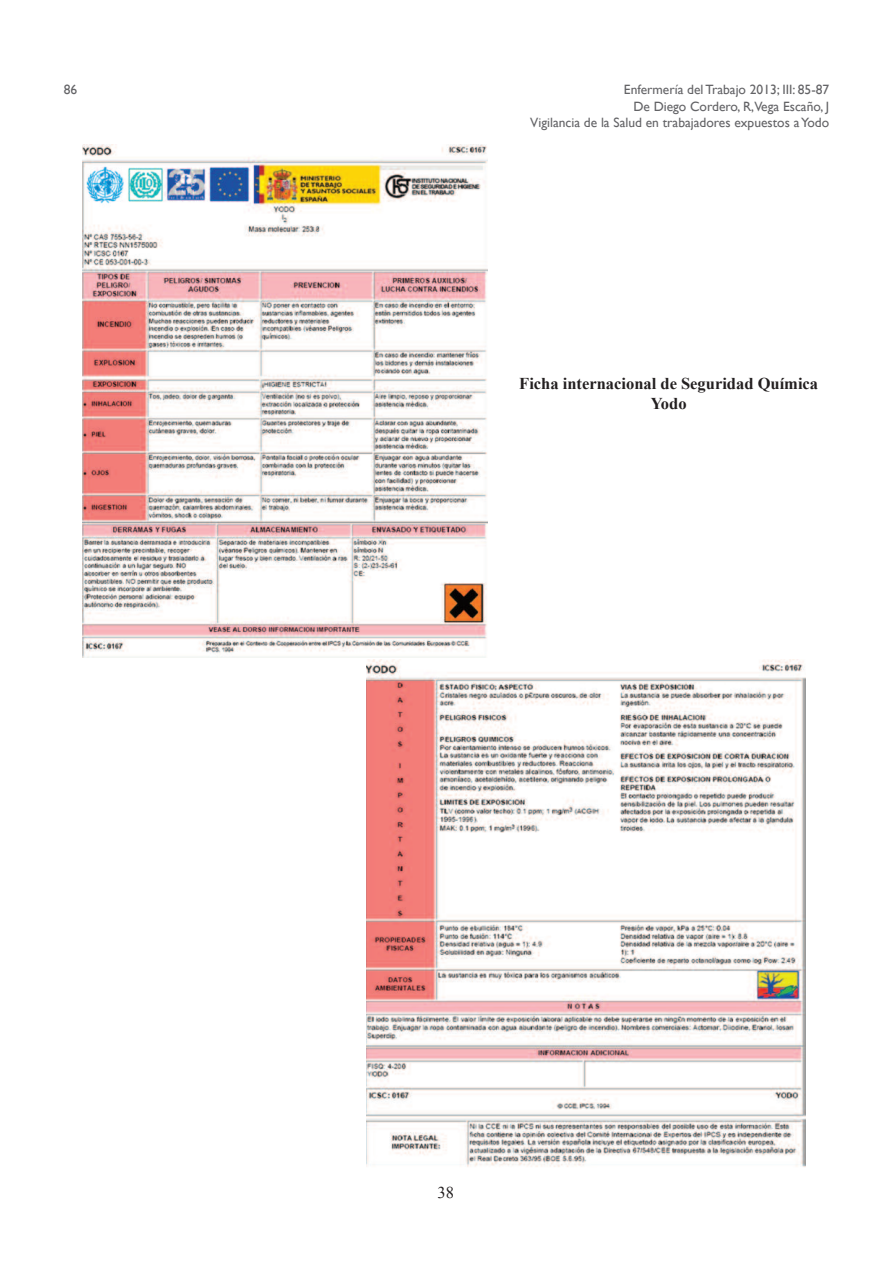
<style>
.page{position:relative;width:893px;height:1263px;background:#fff}
.page>*{position:absolute;margin:0;border:0;box-sizing:border-box;transform-origin:0 0}
.t1{font:700 16.5px/19.8px "Times New Roman";color:#231f20;text-align:center}
.t2{font:16.5px "Times New Roman";color:#231f20}
.t3{font:13.5px/16.2px "Gill Sans";color:#636366;text-align:right}
</style>
<div class="page">
<img style="left:83px;top:145px;width:405px;height:512px">
<img style="left:367px;top:660px;width:438px;height:507px">
<p class="t3" style="left:64px;top:82px;width:15px">86</p>
<p class="t3" style="left:530px;top:82px;width:300px">Enfermería del Trabajo 2013; III: 85-87<br>De Diego Cordero, R,Vega Escaño, J<br>Vigilancia de la Salud en trabajadores expuestos aYodo</p>
<p class="t1" style="left:519px;top:374px;width:300px">Ficha internacional de Seguridad Química<br>Yodo</p>
<p class="t2" style="left:437px;top:1183px;width:18px">38</p>
</div>
